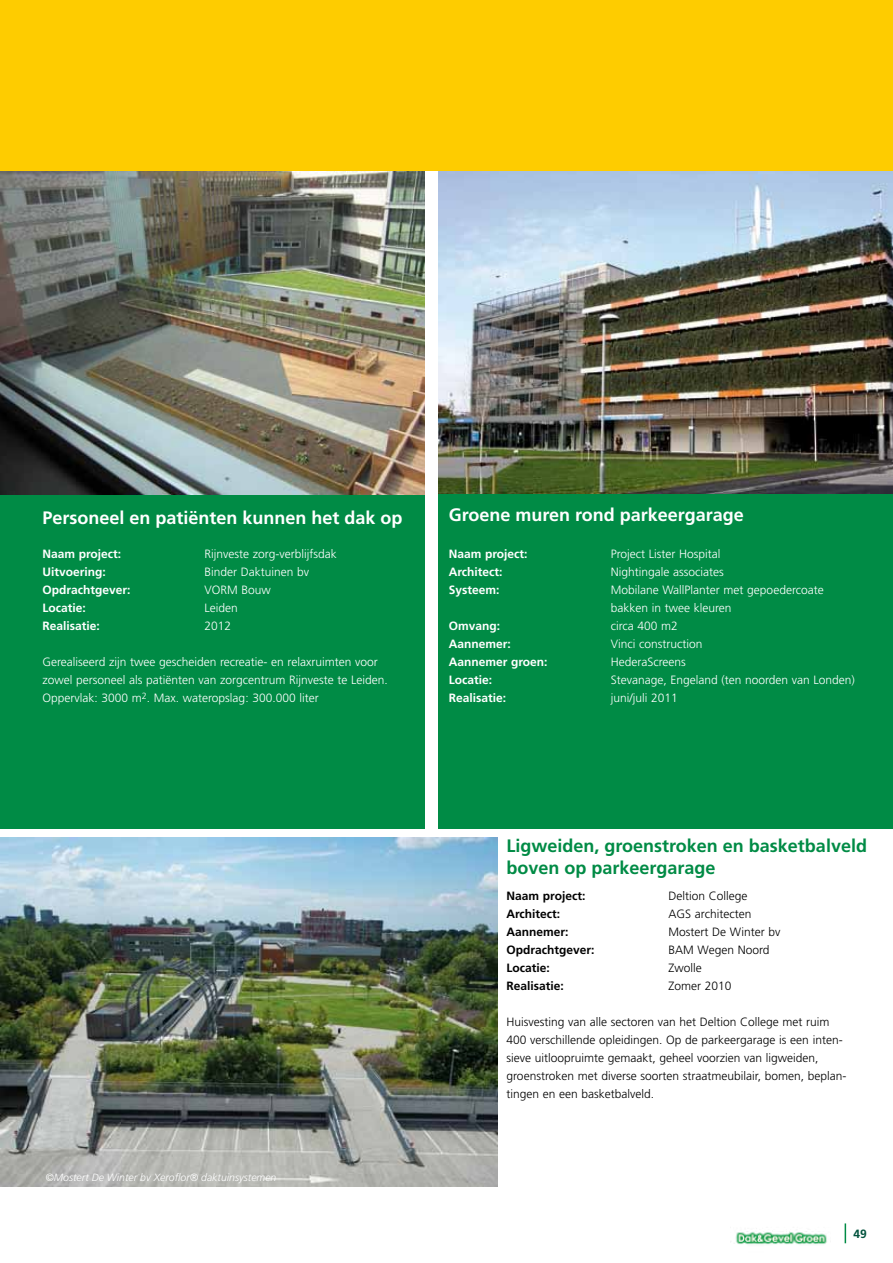
<style>
.page{position:relative;width:893px;height:1263px;background:#fff}
.page>*{position:absolute;margin:0;border:0;box-sizing:border-box;transform-origin:0 0}
.t1{font:700 18px "Frutiger";color:#fff}
.t2{font:700 18px/21.6px "Frutiger";color:#008b45}
.t3{font:300 12px/18px "Frutiger";color:#fff}
.t4{font:300 12px/18px "Frutiger";color:#000}
.t5{font:700 12px "Frutiger";color:#fff}
.t6{font:700 12px "Frutiger";color:#000}
.t7{font:700 12px "Frutiger";color:#00523c}
.t8{font:italic 300 10.5px "Frutiger";color:#fff}
</style>
<div class="page">
<svg style="left:845px;top:1223px;width:1px;height:20px"></svg>
<img style="left:735px;top:1231px;width:92px;height:14px">
<div style="left:0;top:485px;width:425px;height:343px;background:#008b45"></div>
<img style="left:438px;top:170px;width:455px;height:324px">
<img style="left:0;top:170px;width:425px;height:324px">
<div style="left:0;top:0;width:893px;height:170px;background:#fecc00"></div>
<div style="left:438px;top:494px;width:455px;height:334px;background:#008b45"></div>
<img style="left:0;top:838px;width:497px;height:348px">
<h1 class="t1" style="left:42px;top:507px;width:362px">Personeel en patiënten kunnen het dak op</h1>
<p class="t5" style="left:42px;top:547px;width:80px">Naam project:</p>
<p class="t3" style="left:204px;top:545px;width:134px">Rijnveste zorg-verblijfsdak</p>
<p class="t5" style="left:42px;top:565px;width:65px">Uitvoering:</p>
<p class="t3" style="left:204px;top:563px;width:106px">Binder Daktuinen bv</p>
<p class="t5" style="left:42px;top:583px;width:90px">Opdrachtgever:</p>
<p class="t3" style="left:204px;top:581px;width:68px">VORM Bouw</p>
<p class="t5" style="left:42px;top:601px;width:45px">Locatie:</p>
<p class="t3" style="left:204px;top:599px;width:35px">Leiden</p>
<p class="t5" style="left:42px;top:619px;width:59px">Realisatie:</p>
<p class="t3" style="left:204px;top:617px;width:28px">2012</p>
<p class="t3" style="left:42px;top:653px;width:347px">Gerealiseerd zijn twee gescheiden recreatie- en relaxruimten voor zowel personeel als patiënten van zorgcentrum Rijnveste te Leiden.<br>Oppervlak: 3000 m<sup>2</sup>. Max. wateropslag: 300.000 liter</p>
<h1 class="t1" style="left:449px;top:504px;width:297px">Groene muren rond parkeergarage</h1>
<p class="t5" style="left:449px;top:547px;width:80px">Naam project:</p>
<p class="t3" style="left:611px;top:545px;width:111px">Project Lister Hospital</p>
<p class="t5" style="left:449px;top:565px;width:55px">Architect:</p>
<p class="t3" style="left:611px;top:563px;width:115px">Nightingale associates</p>
<p class="t5" style="left:449px;top:583px;width:52px">Systeem:</p>
<p class="t3" style="left:611px;top:581px;width:215px">Mobilane WallPlanter met gepoedercoate bakken in twee kleuren</p>
<p class="t5" style="left:449px;top:619px;width:53px">Omvang:</p>
<p class="t3" style="left:611px;top:617px;width:69px">circa 400 m2</p>
<p class="t5" style="left:449px;top:637px;width:64px">Aannemer:</p>
<p class="t3" style="left:611px;top:635px;width:93px">Vinci construction</p>
<p class="t5" style="left:449px;top:655px;width:100px">Aannemer groen:</p>
<p class="t3" style="left:611px;top:653px;width:77px">HederaScreens</p>
<p class="t5" style="left:449px;top:673px;width:45px">Locatie:</p>
<p class="t3" style="left:611px;top:671px;width:246px">Stevanage, Engeland (ten noorden van Londen)</p>
<p class="t5" style="left:449px;top:691px;width:59px">Realisatie:</p>
<p class="t3" style="left:611px;top:689px;width:69px">juni/juli 2011</p>
<p class="t8" style="left:45px;top:1171px;width:233px">©Mostert De Winter bv Xeroflor® daktuinsystemen</p>
<h1 class="t2" style="left:506px;top:835px;width:362px">Ligweiden, groenstroken en basketbalveld boven op parkeergarage</h1>
<p class="t6" style="left:506px;top:889px;width:80px">Naam project:</p>
<p class="t4" style="left:668px;top:887px;width:81px">Deltion College</p>
<p class="t6" style="left:506px;top:907px;width:55px">Architect:</p>
<p class="t4" style="left:668px;top:905px;width:84px">AGS architecten</p>
<p class="t6" style="left:506px;top:925px;width:64px">Aannemer:</p>
<p class="t4" style="left:668px;top:923px;width:113px">Mostert De Winter bv</p>
<p class="t6" style="left:506px;top:943px;width:90px">Opdrachtgever:</p>
<p class="t4" style="left:668px;top:941px;width:102px">BAM Wegen Noord</p>
<p class="t6" style="left:506px;top:961px;width:45px">Locatie:</p>
<p class="t4" style="left:668px;top:959px;width:35px">Zwolle</p>
<p class="t6" style="left:506px;top:979px;width:59px">Realisatie:</p>
<p class="t4" style="left:668px;top:977px;width:65px">Zomer 2010</p>
<p class="t4" style="left:506px;top:1013px;width:341px">Huisvesting van alle sectoren van het Deltion College met ruim 400 verschillende opleidingen. Op de parkeergarage is een inten&shy;sieve uitloopruimte gemaakt, geheel voorzien van ligweiden, groenstroken met diverse soorten straatmeubilair, bomen, beplan&shy;tingen en een basketbalveld.</p>
<p class="t7" style="left:853px;top:1227px;width:15px">49</p>
</div>
